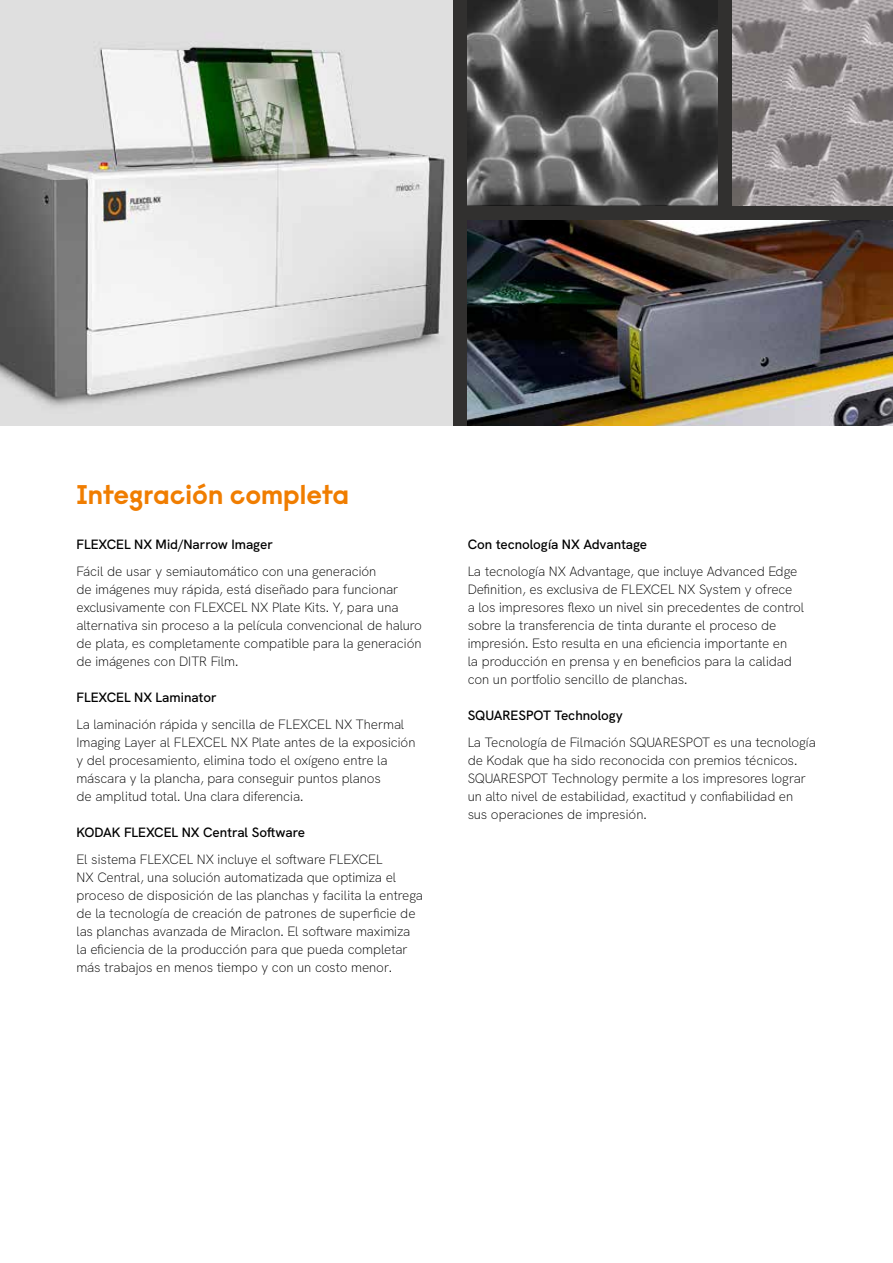
<style>
.page{position:relative;width:893px;height:1263px;background:#fff}
.page>*{position:absolute;margin:0;border:0;box-sizing:border-box;transform-origin:0 0}
.t1{font:700 27px "Raisonne Pro";color:#f07d00}
.t2{font:300 13.5px/18px "HK Grotesk";letter-spacing:-.01em;color:#000}
.t3{font:600 13.5px "HK Grotesk";color:#000}
</style>
<div class="page">
<div style="left:0;top:0;width:893px;height:425px;background:#31302f"></div>
<img style="left:468px;top:221px;width:425px;height:204px">
<img style="left:732px;top:0;width:161px;height:205px">
<img style="left:468px;top:0;width:249px;height:205px">
<img style="left:0;top:0;width:452px;height:425px">
<h1 class="t1" style="left:77px;top:482px;width:274px">Integración completa</h1>
<p class="t3" style="left:77px;top:539px;width:198px">FLEXCEL NX Mid/Narrow Imager</p>
<p class="t2" style="left:77px;top:564px;width:347px">Fácil de usar y semiautomático con una generación<br>de imágenes muy rápida, está diseñado para funcionar exclusivamente con FLEXCEL NX Plate Kits. Y, para una alternativa sin proceso a la película convencional de haluro de plata, es completamente compatible para la generación de imágenes con DITR Film.</p>
<p class="t3" style="left:77px;top:692px;width:142px">FLEXCEL NX Laminator</p>
<p class="t2" style="left:77px;top:717px;width:340px">La laminación rápida y sencilla de FLEXCEL NX Thermal Imaging Layer al FLEXCEL NX Plate antes de la exposición y del procesamiento, elimina todo el oxígeno entre la máscara y la plancha, para conseguir puntos planos<br>de amplitud total. Una clara diferencia.</p>
<p class="t3" style="left:77px;top:827px;width:230px">KODAK FLEXCEL NX Central Software</p>
<p class="t2" style="left:77px;top:852px;width:348px">El sistema FLEXCEL NX incluye el software FLEXCEL<br>NX Central, una solución automatizada que optimiza el proceso de disposición de las planchas y facilita la entrega de la tecnología de creación de patrones de superficie de las planchas avanzada de Miraclon. El software maximiza la eficiencia de la producción para que pueda completar más trabajos en menos tiempo y con un costo menor.</p>
<p class="t3" style="left:468px;top:539px;width:181px">Con tecnología NX Advantage</p>
<p class="t2" style="left:468px;top:564px;width:338px">La tecnología NX Advantage, que incluye Advanced Edge Definition, es exclusiva de FLEXCEL NX System y ofrece<br>a los impresores flexo un nivel sin precedentes de control sobre la transferencia de tinta durante el proceso de impresión. Esto resulta en una eficiencia importante en<br>la producción en prensa y en beneficios para la calidad con un portfolio sencillo de planchas.</p>
<p class="t3" style="left:468px;top:710px;width:157px">SQUARESPOT Technology</p>
<p class="t2" style="left:468px;top:735px;width:350px">La Tecnología de Filmación SQUARESPOT es una tecnología de Kodak que ha sido reconocida con premios técnicos.<br>SQUARESPOT Technology permite a los impresores lograr un alto nivel de estabilidad, exactitud y confiabilidad en sus operaciones de impresión.</p>
</div>
